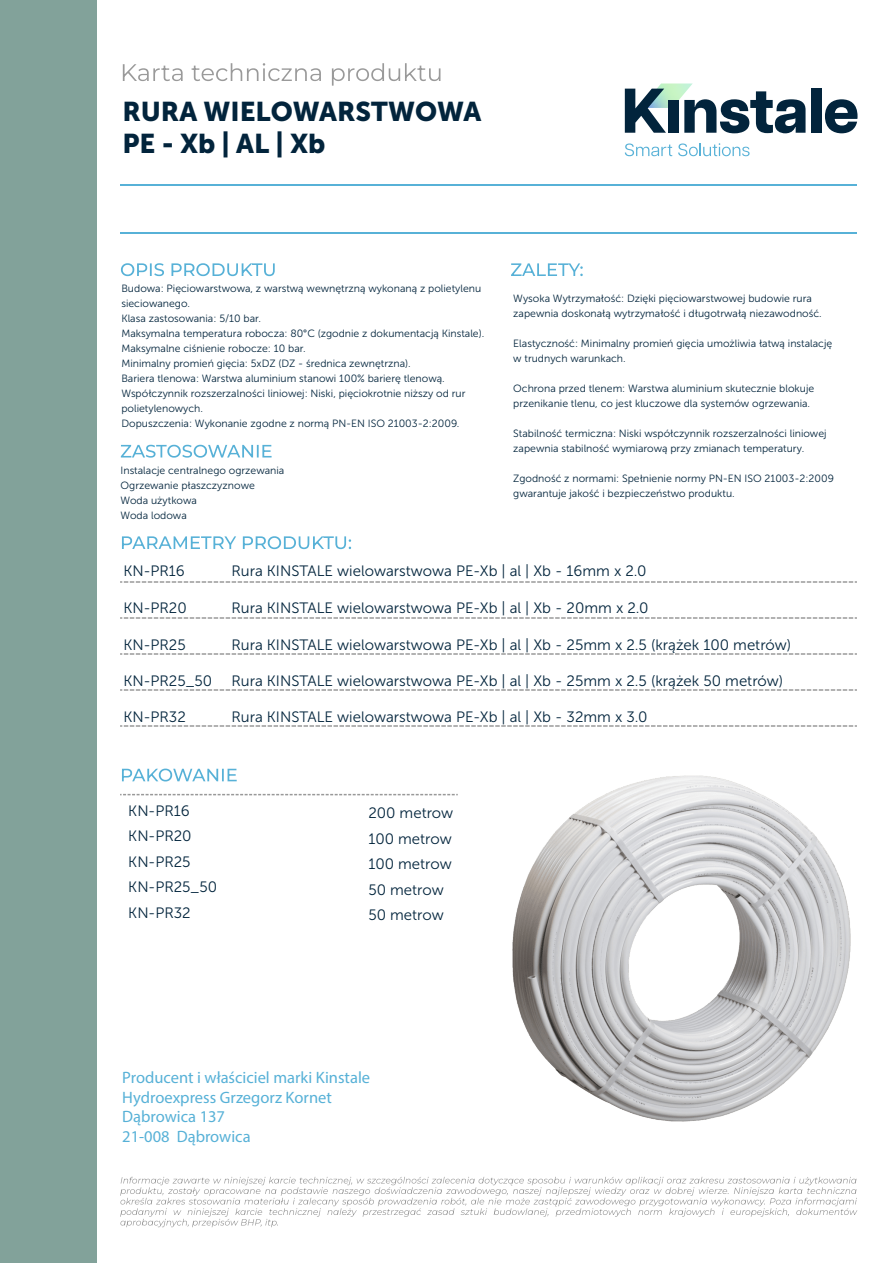
<style>
.page{position:relative;width:893px;height:1263px;background:#fff}
.page>*{position:absolute;margin:0;border:0;box-sizing:border-box;transform-origin:0 0}
.t1{font:27px/32.4px "Museo Sans 900";color:#02243c}
.t2{font:16.5px/19.8px "Myriad Pro";color:#57b1d7}
.t3{font:15px/25.5px "Museo Sans 300";color:#02243c}
.t4{font:10.5px/15px "Museo Sans 300";color:#02243c}
</style>
<div class="page">
<div style="left:0;top:0;width:96px;height:1263px;background:#82a29a"></div>
<svg style="left:123px;top:63px;width:317px;height:23px"></svg>
<svg style="left:121px;top:263px;width:154px;height:13px"></svg>
<svg style="left:121px;top:445px;width:150px;height:13px"></svg>
<svg style="left:122px;top:536px;width:229px;height:13px"></svg>
<svg style="left:122px;top:769px;width:115px;height:12px"></svg>
<svg style="left:511px;top:263px;width:71px;height:13px"></svg>
<svg style="left:120px;top:1177px;width:737px;height:50px"></svg>
<hr style="left:120px;top:184px;width:736px;height:2px;background:#57b1d7">
<hr style="left:120px;top:232px;width:736px;height:2px;background:#57b1d7">
<svg style="left:120px;top:581px;width:736px;height:2px"></svg>
<svg style="left:120px;top:617px;width:736px;height:2px"></svg>
<svg style="left:120px;top:653px;width:736px;height:2px"></svg>
<svg style="left:120px;top:689px;width:736px;height:2px"></svg>
<svg style="left:120px;top:725px;width:736px;height:2px"></svg>
<svg style="left:120px;top:794px;width:338px;height:1px"></svg>
<div style="left:810px;top:89px;width:11px;height:44px;background:#02243c"></div>
<svg style="left:825px;top:99px;width:32px;height:34px"></svg>
<svg style="left:624px;top:144px;width:48px;height:12px"></svg>
<svg style="left:678px;top:143px;width:71px;height:13px"></svg>
<svg style="left:624px;top:84px;width:181px;height:49px"></svg>
<img style="left:512px;top:775px;width:339px;height:347px">
<h1 class="t1" style="left:122px;top:95px;width:360px">RURA WIELOWARSTWOWA<br>PE - Xb | AL | Xb</h1>
<p class="t4" style="left:121px;top:281px;width:364px">Budowa: Pięciowarstwowa, z warstwą wewnętrzną wykonaną z polietylenu sieciowanego.<br>Klasa zastosowania: 5/10 bar.<br>Maksymalna temperatura robocza: 80°C (zgodnie z dokumentacją Kinstale).<br>Maksymalne ciśnienie robocze: 10 bar.<br>Minimalny promień gięcia: 5xDZ (DZ - średnica zewnętrzna).<br>Bariera tlenowa: Warstwa aluminium stanowi 100% barierę tlenową.<br>Współczynnik rozszerzalności liniowej: Niski, pięciokrotnie niższy od rur polietylenowych.<br>Dopuszczenia: Wykonanie zgodne z normą PN-EN ISO 21003-2:2009.</p>
<p class="t4" style="left:121px;top:463px;width:165px">Instalacje centralnego ogrzewania<br>Ogrzewanie płaszczyznowe<br>Woda użytkowa<br>Woda lodowa</p>
<p class="t4" style="left:513px;top:291px;width:310px">Wysoka Wytrzymałość: Dzięki pięciowarstwowej budowie rura zapewnia doskonałą wytrzymałość i długotrwałą niezawodność.</p>
<p class="t4" style="left:513px;top:336px;width:320px">Elastyczność: Minimalny promień gięcia umożliwia łatwą instalację w trudnych warunkach.</p>
<p class="t4" style="left:513px;top:381px;width:302px">Ochrona przed tlenem: Warstwa aluminium skutecznie blokuje przenikanie tlenu, co jest kluczowe dla systemów ogrzewania.</p>
<p class="t4" style="left:513px;top:426px;width:315px">Stabilność termiczna: Niski współczynnik rozszerzalności liniowej zapewnia stabilność wymiarową przy zmianach temperatury.</p>
<p class="t4" style="left:513px;top:471px;width:322px">Zgodność z normami: Spełnienie normy PN-EN ISO 21003-2:2009 gwarantuje jakość i bezpieczeństwo produktu.</p>
<h3 class="t3" style="left:123px;top:558px;width:63px">KN-PR16</h3>
<h3 class="t3" style="left:231px;top:558px;width:416px">Rura KINSTALE wielowarstwowa PE-Xb | al | Xb - 16mm x 2.0</h3>
<h3 class="t3" style="left:123px;top:596px;width:65px">KN-PR20</h3>
<h3 class="t3" style="left:231px;top:596px;width:418px">Rura KINSTALE wielowarstwowa PE-Xb | al | Xb - 20mm x 2.0</h3>
<h3 class="t3" style="left:123px;top:632px;width:64px">KN-PR25</h3>
<h3 class="t3" style="left:231px;top:632px;width:561px">Rura KINSTALE wielowarstwowa PE-Xb | al | Xb - 25mm x 2.5 (krążek 100 metrów)</h3>
<h3 class="t3" style="left:123px;top:668px;width:90px">KN-PR25_50</h3>
<h3 class="t3" style="left:231px;top:668px;width:553px">Rura KINSTALE wielowarstwowa PE-Xb | al | Xb - 25mm x 2.5 (krążek 50 metrów)</h3>
<h3 class="t3" style="left:123px;top:704px;width:64px">KN-PR32</h3>
<h3 class="t3" style="left:231px;top:704px;width:417px">Rura KINSTALE wielowarstwowa PE-Xb | al | Xb - 32mm x 3.0</h3>
<h3 class="t3" style="left:128px;top:798px;width:90px">KN-PR16<br>KN-PR20<br>KN-PR25<br>KN-PR25_50<br>KN-PR32</h3>
<h3 class="t3" style="left:368px;top:800px;width:86px">200 metrow<br>100 metrow<br>100 metrow<br>50 metrow<br>50 metrow</h3>
<h2 class="t2" style="left:122px;top:1067px;width:249px">Producent i właściciel marki Kinstale<br>Hydroexpress Grzegorz Kornet<br>Dąbrowica 137<br>21-008 Dąbrowica</h2>
</div>
